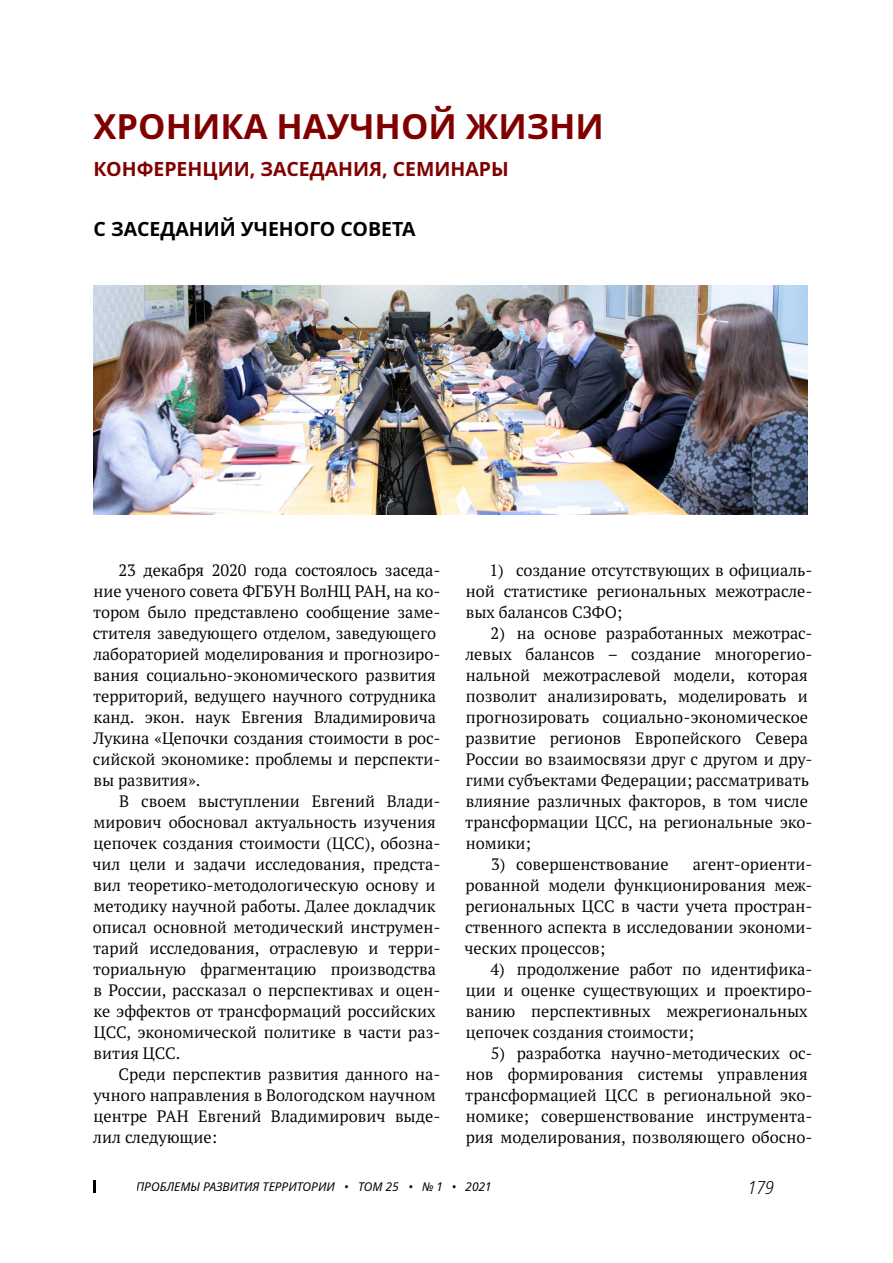
<style>
.page{position:relative;width:893px;height:1263px;background:#fff}
.page>*{position:absolute;margin:0;border:0;box-sizing:border-box;transform-origin:0 0}
.t1{font:700 34.5px "Noto Sans";color:#800000}
.t2{font:700 19.5px "Noto Sans";color:#800000}
.t3{font:700 19.5px "Noto Sans";color:#000}
.t4{font:italic 300 semi-condensed 18px "Noto Sans";color:#000}
.t5{font:16.5px/21px "PT Serif Pro";color:#000}
.t6{font:italic 12px "Noto Sans";color:#000}
</style>
<div class="page">
<svg style="left:94px;top:1180px;width:2px;height:13px"></svg>
<img style="left:94px;top:285px;width:714px;height:230px">
<h1 class="t1" style="left:94px;top:102px;width:512px">ХРОНИКА НАУЧНОЙ ЖИЗНИ</h1>
<p class="t2" style="left:94px;top:155px;width:417px">КОНФЕРЕНЦИИ, ЗАСЕДАНИЯ, СЕМИНАРЫ</p>
<p class="t3" style="left:94px;top:215px;width:323px">С ЗАСЕДАНИЙ УЧЕНОГО СОВЕТА</p>
<p class="t5" style="left:93px;top:559px;width:349px;text-indent:26px">23 декабря 2020 года состоялось заседа&shy;ние ученого совета ФГБУН ВолНЦ РАН, на ко&shy;тором было представлено сообщение заме&shy;стителя заведующего отделом, заведующего лабораторией моделирования и прогнозиро&shy;вания социально-экономического развития территорий, ведущего научного сотрудника канд. экон. наук Евгения Владимировича Лукина «Цепочки создания стоимости в рос&shy;сийской экономике: проблемы и перспекти&shy;вы развития».</p>
<p class="t5" style="left:92px;top:790px;width:350px;text-indent:27px">В своем выступлении Евгений Влади&shy;мирович обосновал актуальность изучения цепочек создания стоимости (ЦСС), обозна&shy;чил цели и задачи исследования, предста&shy;вил теоретико-методологическую основу и методику научной работы. Далее докладчик описал основной методический инструмен&shy;тарий исследования, отраслевую и терри&shy;ториальную фрагментацию производства в России, рассказал о перспективах и оцен&shy;ке эффектов от трансформаций российских ЦСС, экономической политике в части раз&shy;вития ЦСС.</p>
<p class="t5" style="left:93px;top:1063px;width:349px;text-indent:25px">Среди перспектив развития данного на&shy;учного направления в Вологодском научном центре РАН Евгений Владимирович выде&shy;лил следующие:</p>
<p class="t5" style="left:466px;top:559px;width:348px;text-align:justify;text-indent:24px">1) создание отсутствующих в официаль&shy;ной статистике региональных межотрасле&shy;вых балансов СЗФО;</p>
<p class="t5" style="left:465px;top:622px;width:349px;text-indent:25px">2) на основе разработанных межотрас&shy;левых балансов – создание многорегио&shy;нальной межотраслевой модели, которая позволит анализировать, моделировать и прогнозировать социально-экономическое развитие регионов Европейского Севера России во взаимосвязи друг с другом и дру&shy;гими субъектами Федерации; рассматривать влияние различных факторов, в том числе трансформации ЦСС, на региональные эко&shy;номики;</p>
<p class="t5" style="left:491px;top:854px;width:179px">3) совершенствование</p>
<p class="t5" style="left:464px;top:854px;width:350px;text-align:justify;text-indent:228px">агент-ориенти&shy;рованной модели функционирования меж&shy;региональных ЦСС в части учета простран&shy;ственного аспекта в исследовании экономи&shy;ческих процессов;</p>
<p class="t5" style="left:466px;top:959px;width:348px;text-indent:25px">4) продолжение работ по идентифика&shy;ции и оценке существующих и проектиро&shy;ванию перспективных межрегиональных цепочек создания стоимости;</p>
<p class="t5" style="left:465px;top:1043px;width:349px;text-indent:26px">5) разработка научно-методических ос&shy;нов формирования системы управления трансформацией ЦСС в региональной эко&shy;номике; совершенствование инструмента&shy;рия моделирования, позволяющего обосно-</p>
<p class="t6" style="left:136px;top:1178px;width:356px">ПРОБЛЕМЫ РАЗВИТИЯ ТЕРРИТОРИИ • ТОМ 25 • № 1 • 2021</p>
<p class="t4" style="left:748px;top:1175px;width:28px">179</p>
</div>
